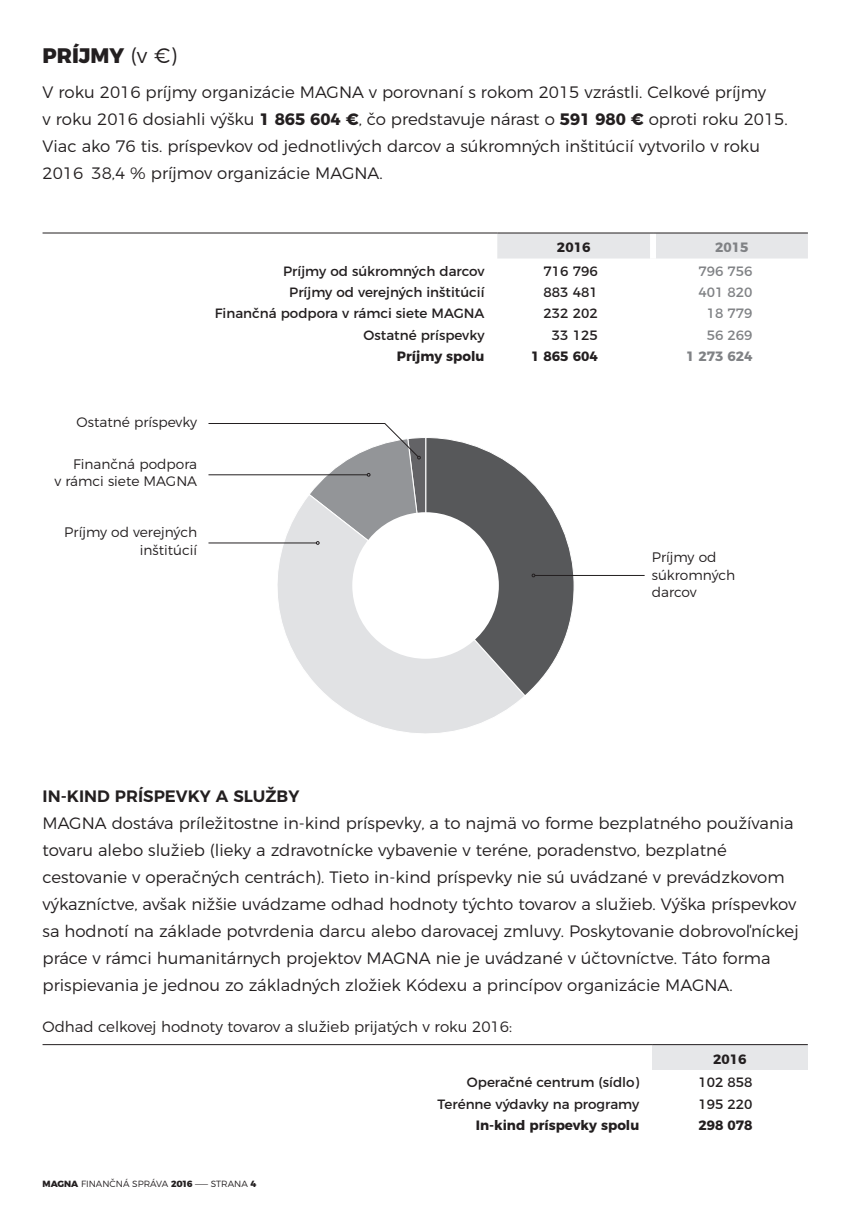
<style>
.page{position:relative;width:851px;height:1221px;background:#fff}
.page>*{position:absolute;margin:0;border:0;box-sizing:border-box;transform-origin:0 0}
.Default{font:800 21px "Montserrat";color:#231f20}
.Default-2{font:300 16.5px/27px "Montserrat";color:#231f20}
.Default-3{font:300 15px "Montserrat";color:#231f20}
.t1{font:300 13.8px/17.2px "Montserrat";color:#231f20;text-align:right}
.A_Basic_text_EN{font:13.5px "Montserrat";color:#231f20}
.A_Basic_text_EN-2{font:700 13.5px "Montserrat";color:#231f20}
.A_Basic_text_EN-3{font:13.5px "Montserrat";color:#808285}
.A_Basic_text_EN-4{font:700 13.5px "Montserrat";color:#808285}
.t2{font:300 9px "Montserrat";color:#231f20}
.s1{font-weight:300}
.s2{font-weight:700}
.s3{font-weight:600}
.s4{font-weight:800}
</style>
<div class="page">
<div style="left:497px;top:234px;width:310px;height:24px;background:#e6e7e9"></div>
<div style="left:650px;top:233px;width:6px;height:25px;background:#fff"></div>
<hr style="left:43px;top:233px;width:454px;height:1px;background:#231f20">
<hr style="left:497px;top:233px;width:156px;height:1px;background:#231f20">
<hr style="left:653px;top:233px;width:154px;height:1px;background:#231f20">
<div style="left:652px;top:1044px;width:155px;height:26px;background:#e6e7e9"></div>
<hr style="left:43px;top:1044px;width:609px;height:1px;background:#231f20">
<hr style="left:652px;top:1044px;width:155px;height:1px;background:#231f20">
<svg style="left:329px;top:697px;width:194px;height:37px"></svg>
<hr style="left:534px;top:575px;width:110px;height:1px;background:#231f20">
<svg style="left:208px;top:423px;width:366px;height:274px"></svg>
<p class="Default" style="left:43px;top:38px;width:136px">PRÍJMY <span class="s1">(v €)</span></p>
<p class="Default-2" style="left:43px;top:78px;width:746px">V roku 2016 príjmy organizácie MAGNA v porovnaní s rokom 2015 vzrástli. Celkové príjmy<br>v roku 2016 dosiahli výšku <span class="s2">1 865 604 €</span>, čo predstavuje nárast o <span class="s2">591 980 €</span> oproti roku 2015.<br>Viac ako 76 tis. príspevkov od jednotlivých darcov a súkromných inštitúcií vytvorilo v roku 2016 38,4 % príjmov organizácie MAGNA.</p>
<p class="A_Basic_text_EN-2" style="left:557px;top:236px;width:35px">2016</p>
<p class="A_Basic_text_EN-4" style="left:715px;top:236px;width:35px">2015</p>
<p class="A_Basic_text_EN" style="left:283px;top:260px;width:203px">Príjmy od súkromných darcov</p>
<p class="A_Basic_text_EN" style="left:543px;top:260px;width:56px">716 796</p>
<p class="A_Basic_text_EN-3" style="left:698px;top:260px;width:56px">796 756</p>
<p class="A_Basic_text_EN" style="left:289px;top:281px;width:197px">Príjmy od verejných inštitúcií</p>
<p class="A_Basic_text_EN" style="left:543px;top:281px;width:56px">883 481</p>
<p class="A_Basic_text_EN-3" style="left:698px;top:281px;width:56px">401 820</p>
<p class="A_Basic_text_EN" style="left:215px;top:302px;width:271px">Finančná podpora v rámci siete MAGNA</p>
<p class="A_Basic_text_EN" style="left:543px;top:302px;width:56px">232 202</p>
<p class="A_Basic_text_EN-3" style="left:706px;top:302px;width:47px">18 779</p>
<p class="A_Basic_text_EN" style="left:363px;top:324px;width:122px">Ostatné príspevky</p>
<p class="A_Basic_text_EN" style="left:552px;top:324px;width:47px">33 125</p>
<p class="A_Basic_text_EN-3" style="left:706px;top:324px;width:47px">56 269</p>
<p class="A_Basic_text_EN-2" style="left:397px;top:345px;width:89px">Príjmy spolu</p>
<p class="A_Basic_text_EN-2" style="left:531px;top:345px;width:68px">1 865 604</p>
<p class="A_Basic_text_EN-4" style="left:686px;top:345px;width:68px">1 273 624</p>
<p class="t1" style="left:77px;top:412px;width:122px">Ostatné príspevky</p>
<p class="t1" style="left:54px;top:454px;width:144px">Finančná podpora<br>v rámci siete MAGNA</p>
<p class="t1" style="left:64px;top:522px;width:134px">Príjmy od verejných inštitúcií</p>
<p class="t1" style="left:651px;top:547px;width:85px;text-align:left">Príjmy od súkromných darcov</p>
<p class="Default-2" style="left:43px;top:781px;width:757px"><span class="s3">IN-KIND PRÍSPEVKY A SLUŽBY<br></span>MAGNA dostáva príležitostne in-kind príspevky, a to najmä vo forme bezplatného používania tovaru alebo služieb (lieky a zdravotnícke vybavenie v teréne, poradenstvo, bezplatné cestovanie v operačných centrách). Tieto in-kind príspevky nie sú uvádzané v prevádzkovom výkazníctve, avšak nižšie uvádzame odhad hodnoty týchto tovarov a služieb. Výška príspevkov sa hodnotí na základe potvrdenia darcu alebo darovacej zmluvy. Poskytovanie dobrovoľníckej práce v rámci humanitárnych projektov MAGNA nie je uvádzané v účtovníctve. Táto forma prispievania je jednou zo základných zložiek Kódexu a princípov organizácie MAGNA.</p>
<p class="Default-3" style="left:43px;top:1015px;width:471px">Odhad celkovej hodnoty tovarov a služieb prijatých v roku 2016:</p>
<p class="A_Basic_text_EN-2" style="left:713px;top:1048px;width:35px">2016</p>
<p class="t2" style="left:43px;top:1176px;width:215px"><span class="s4">MAGNA</span> FINANČNÁ SPRÁVA <span class="s4">2016</span> — STRANA <span class="s4">4</span></p>
<p class="A_Basic_text_EN" style="left:467px;top:1071px;width:174px">Operačné centrum (sídlo)</p>
<p class="A_Basic_text_EN" style="left:698px;top:1071px;width:56px">102 858</p>
<p class="A_Basic_text_EN" style="left:437px;top:1092px;width:203px">Terénne výdavky na programy</p>
<p class="A_Basic_text_EN" style="left:698px;top:1092px;width:56px">195 220</p>
<p class="A_Basic_text_EN-2" style="left:475px;top:1113px;width:165px">In-kind príspevky spolu</p>
<p class="A_Basic_text_EN-2" style="left:698px;top:1113px;width:56px">298 078</p>
</div>
